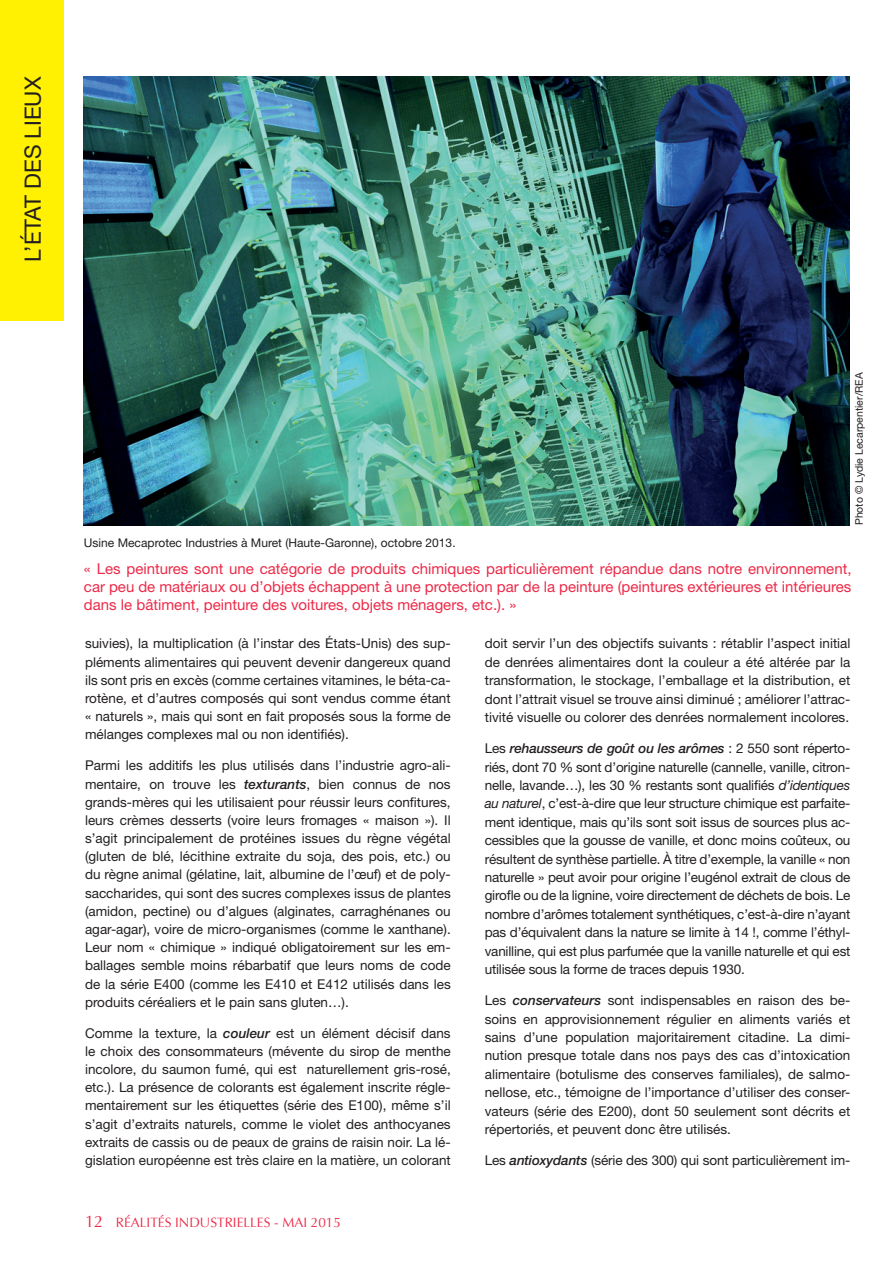
<style>
.page{position:relative;width:893px;height:1263px;background:#fff}
.page>*{position:absolute;margin:0;border:0;box-sizing:border-box;transform-origin:0 0}
.t1{font:22.5px "Helvetica Neue";color:#231f20}
.t2{font:15px/18px "Helvetica Neue";color:#ed2a48;text-align:justify}
.t3{font:13.5px/18.1px "Helvetica Neue";color:#231f20;text-align:justify}
.t4{font:13.5px "Optima";color:#ed2a48}
.t5{font:12px "Helvetica Neue";color:#231f20}
.t6{font:10.5px "Helvetica Neue";color:#231f20}
.s1{font-weight:500;font-style:italic}
.s2{font-size:16.5px}
.s3{font-style:italic}
</style>
<div class="page">
<img style="left:84px;top:77px;width:765px;height:449px">
<div style="left:0;top:0;width:64px;height:320px;background:#fff101"></div>
<h1 class="t1" style="left:19px;top:262px;width:187px;rotate:-90deg">L’ÉTAT DES LIEUX</h1>
<p class="t6" style="left:853px;top:525px;width:154px;rotate:-90deg">Photo © Lydie Lecarpentier/REA</p>
<p class="t5" style="left:84px;top:536px;width:373px">Usine Mecaprotec Industries à Muret (Haute-Garonne), octobre 2013.</p>
<p class="t2" style="left:84px;top:559px;width:769px">« Les peintures sont une catégorie de produits chimiques particulièrement répandue dans notre environnement, car peu de matériaux ou d’objets échappent à une protection par de la peinture (peintures extérieures et intérieures dans le bâtiment, peinture des voitures, objets ménagers, etc.). »</p>
<p class="t3" style="left:85px;top:634px;width:367px">suivies), la multiplication (à l’instar des États-Unis) des sup&shy;pléments alimentaires qui peuvent devenir dangereux quand ils sont pris en excès (comme certaines vitamines, le béta-ca&shy;rotène, et d’autres composés qui sont vendus comme étant « naturels », mais qui sont en fait proposés sous la forme de mélanges complexes mal ou non identifiés).</p>
<p class="t3" style="left:85px;top:756px;width:367px">Parmi les additifs les plus utilisés dans l’industrie agro-ali&shy;mentaire, on trouve les <span class="s1">texturants</span>, bien connus de nos grands-mères qui les utilisaient pour réussir leurs confitures, leurs crèmes desserts (voire leurs fromages « maison »). Il s’agit principalement de protéines issues du règne végétal (gluten de blé, lécithine extraite du soja, des pois, etc.) ou du règne animal (gélatine, lait, albumine de l’œuf) et de poly&shy;saccharides, qui sont des sucres complexes issus de plantes (amidon, pectine) ou d’algues (alginates, carraghénanes ou agar-agar), voire de micro-organismes (comme le xanthane).<br>Leur nom « chimique » indiqué obligatoirement sur les em&shy;ballages semble moins rébarbatif que leurs noms de code de la série E400 (comme les E410 et E412 utilisés dans les produits céréaliers et le pain sans gluten…).</p>
<p class="t3" style="left:85px;top:1024px;width:367px">Comme la texture, la <span class="s1">couleur</span> est un élément décisif dans le choix des consommateurs (mévente du sirop de menthe incolore, du saumon fumé, qui est naturellement gris-rosé, etc.). La présence de colorants est également inscrite régle&shy;mentairement sur les étiquettes (série des E100), même s’il s’agit d’extraits naturels, comme le violet des anthocyanes extraits de cassis ou de peaux de grains de raisin noir. La lé&shy;gislation européenne est très claire en la matière, un colorant</p>
<p class="t4" style="left:85px;top:1215px;width:257px"><span class="s2">12</span> RÉALITÉS INDUSTRIELLES - MAI 2015</p>
<p class="t3" style="left:485px;top:634px;width:367px">doit servir l’un des objectifs suivants : rétablir l’aspect initial de denrées alimentaires dont la couleur a été altérée par la transformation, le stockage, l’emballage et la distribution, et dont l’attrait visuel se trouve ainsi diminué ; améliorer l’attrac&shy;tivité visuelle ou colorer des denrées normalement incolores.</p>
<p class="t3" style="left:485px;top:739px;width:367px">Les <span class="s1">rehausseurs de goût ou les arômes</span> : 2 550 sont réperto&shy;riés, dont 70 % sont d’origine naturelle (cannelle, vanille, citron&shy;nelle, lavande…), les 30 % restants sont qualifiés <span class="s3">d’identiques au naturel</span>, c’est-à-dire que leur structure chimique est parfaite&shy;ment identique, mais qu’ils sont soit issus de sources plus ac&shy;cessibles que la gousse de vanille, et donc moins coûteux, ou résultent de synthèse partielle. À titre d’exemple, la vanille « non naturelle » peut avoir pour origine l’eugénol extrait de clous de girofle ou de la lignine, voire directement de déchets de bois. Le nombre d’arômes totalement synthétiques, c’est-à-dire n’ayant pas d’équivalent dans la nature se limite à 14 !, comme l’éthyl&shy;vanilline, qui est plus parfumée que la vanille naturelle et qui est utilisée sous la forme de traces depuis 1930.</p>
<p class="t3" style="left:485px;top:991px;width:367px">Les <span class="s1">conservateurs</span> sont indispensables en raison des be&shy;soins en approvisionnement régulier en aliments variés et sains d’une population majoritairement citadine. La dimi&shy;nution presque totale dans nos pays des cas d’intoxication alimentaire (botulisme des conserves familiales), de salmo&shy;nellose, etc., témoigne de l’importance d’utiliser des conser&shy;vateurs (série des E200), dont 50 seulement sont décrits et répertoriés, et peuvent donc être utilisés.</p>
<p class="t3" style="left:485px;top:1151px;width:367px">Les <span class="s1">antioxydants</span> (série des 300) qui sont particulièrement im-</p>
</div>
